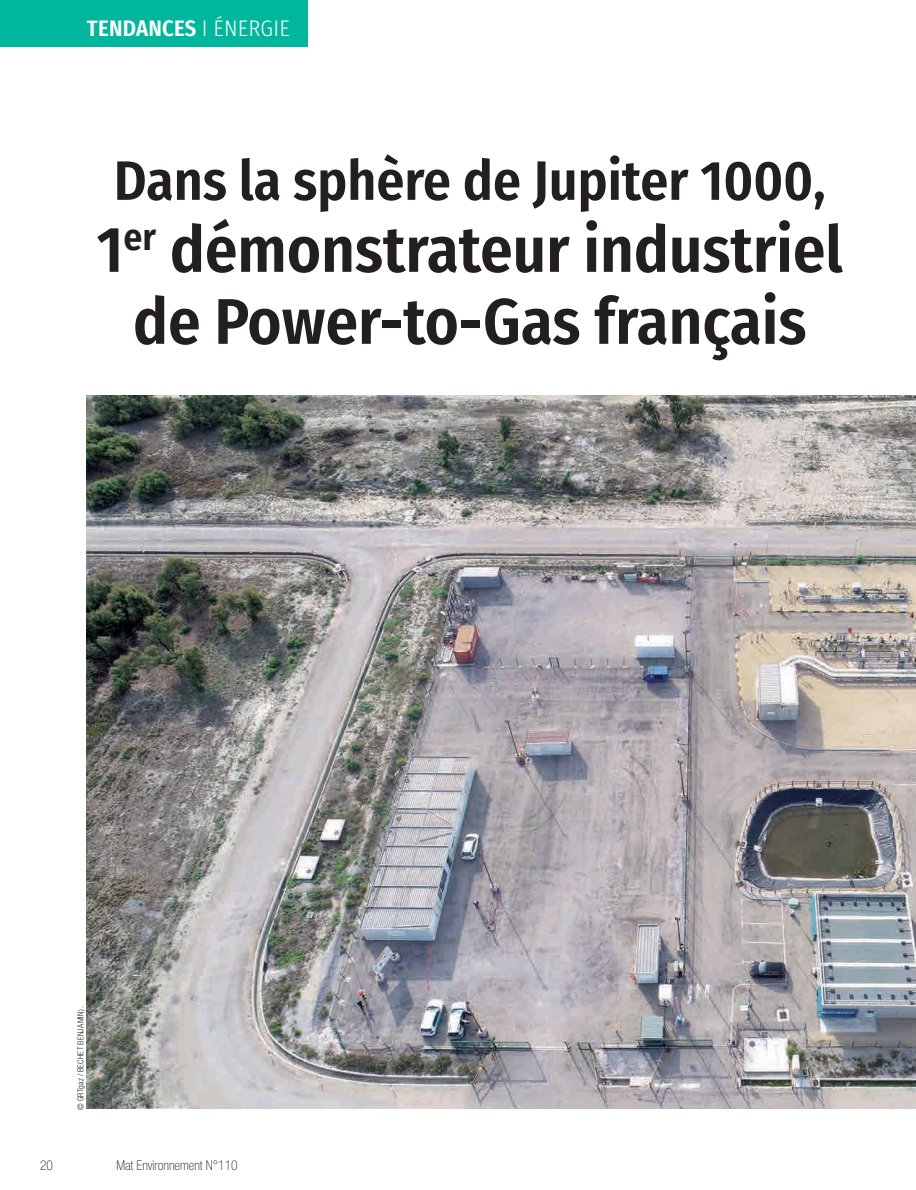
<style>
.page{position:relative;width:916px;height:1190px;background:#fff}
.page>*{position:absolute;margin:0;border:0;box-sizing:border-box;transform-origin:0 0}
.t1{font:600 64.5px/72px "Fira Sans Condensed";color:#231f20;text-align:center}
.t2{font:600 55.5px "Fira Sans Condensed";color:#231f20}
.t3{font:600 22.5px "Fira Sans Condensed";letter-spacing:.01em;color:#fff}
.t4{font:100 condensed 13.5px "Helvetica Neue";color:#231f20}
.t5{font:300 condensed 8.25px "Helvetica Neue";letter-spacing:.035em;color:#231f20}
.s1{font-weight:300}
</style>
<div class="page">
<div style="left:0;top:0;width:308px;height:47px;background:#00b79d"></div>
<img style="left:87px;top:395px;width:829px;height:714px">
<p class="t3" style="left:87px;top:9px;width:204px">tendances <span class="s1">I ÉNERGI E</span></p>
<p class="t2" style="left:114px;top:135px;width:713px">Dans la sphère de Jupiter 1000,</p>
<p class="t1" style="left:97px;top:210px;width:748px">1<sup>er</sup> démonstrateur industriel de Power-to-Gas français</p>
<p class="t5" style="left:76px;top:1110px;width:105px;rotate:-90deg">© GRTgaz / BECHET BENJAMIN).</p>
<p class="t4" style="left:40px;top:1158px;width:14px">20</p>
<p class="t4" style="left:117px;top:1158px;width:123px">Mat Environnement N°110</p>
</div>
